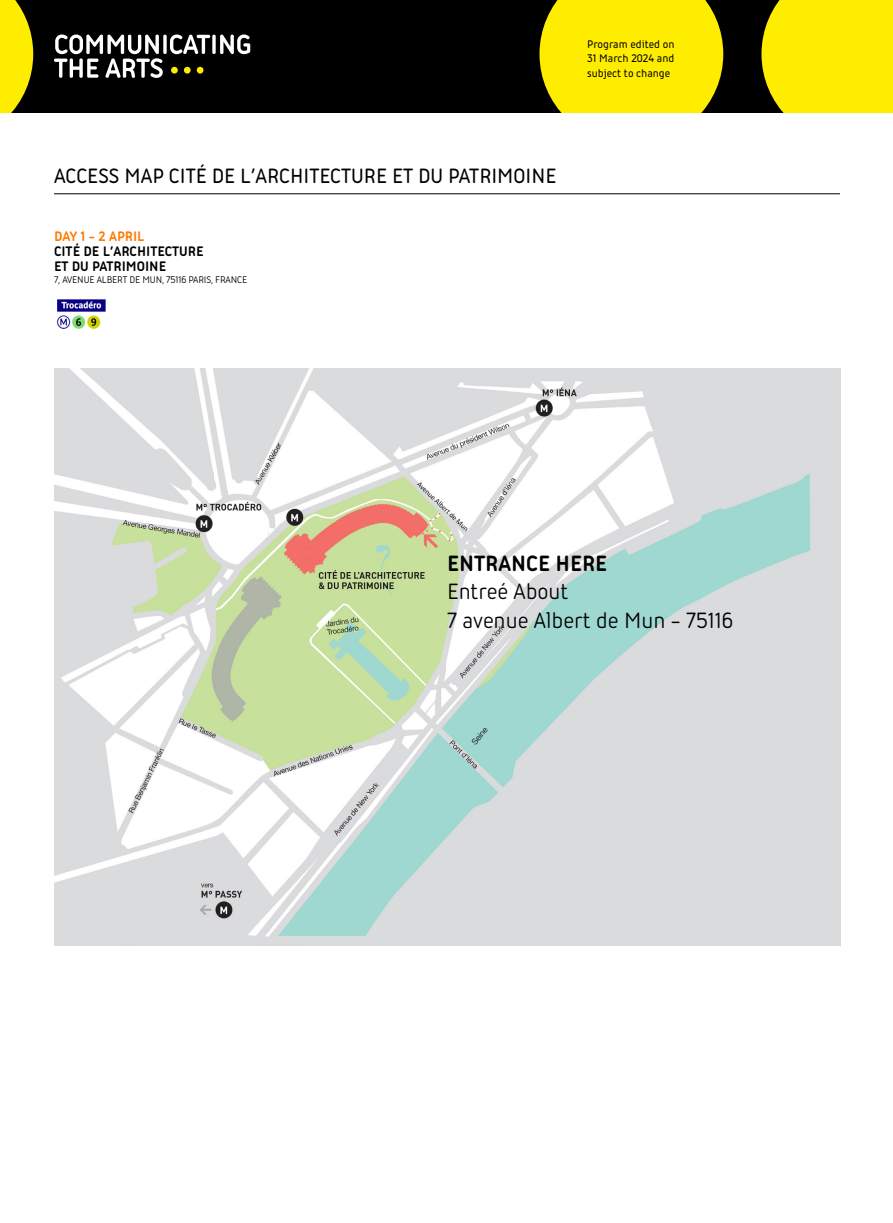
<style>
.page{position:relative;width:893px;height:1223px;background:#fff}
.page>*{position:absolute;margin:0;border:0;box-sizing:border-box;transform-origin:0 0}
.t1{font:24px "Iconic";color:#000}
.t2{font:700 24px "Iconic";color:#000}
.H2_Underline{font:500 22.5px "Iconic";color:#000}
.H4_Title{font:700 15px/15px "Iconic";color:#000}
.H3_Time{font:700 15px "Iconic";color:#ff7a00}
.t3{font:500 12px/14.4px "Iconic";color:#000;text-align:justify}
.Location{font:10.5px "Iconic";letter-spacing:-.01em;color:#000}
</style>
<div class="page">
<div style="left:0;top:0;width:893px;height:112px;background:#000"></div>
<svg style="left:0;top:0;width:33px;height:112px"></svg>
<svg style="left:539px;top:0;width:184px;height:112px;background:#eddc00"></svg>
<div style="left:761px;top:0;width:132px;height:112px;background:#ffed00"></div>
<svg style="left:54px;top:34px;width:196px;height:44px"></svg>
<hr style="left:54px;top:193px;width:786px;height:1px;background:#000">
<img style="left:57px;top:299px;width:49px;height:30px">
<img style="left:54px;top:369px;width:786px;height:576px">
<div style="left:576px;top:732px;width:203px;height:44px;background:#dadbdd"></div>
<p class="t3" style="left:587px;top:36px;width:89px">Program edited on 31 March 2024 and subject to change</p>
<p class="H2_Underline" style="left:54px;top:160px;width:504px">ACCESS MAP CITÉ DE L’ARCHITECTURE ET DU PATRIMOINE</p>
<p class="H3_Time" style="left:54px;top:225px;width:92px">DAY 1 - 2 APRIL</p>
<p class="H4_Title" style="left:54px;top:242px;width:151px">CITÉ DE L’ARCHITECTURE<br>ET DU PATRIMOINE</p>
<p class="Location" style="left:54px;top:273px;width:195px">7, AVENUE ALBERT DE MUN, 75116 PARIS, FRANCE</p>
<p class="t2" style="left:447px;top:546px;width:162px">ENTRANCE HERE</p>
<p class="t1" style="left:447px;top:576px;width:123px">Entreé About</p>
<p class="t1" style="left:447px;top:604px;width:287px">7 avenue Albert de Mun - 75116</p>
</div>
